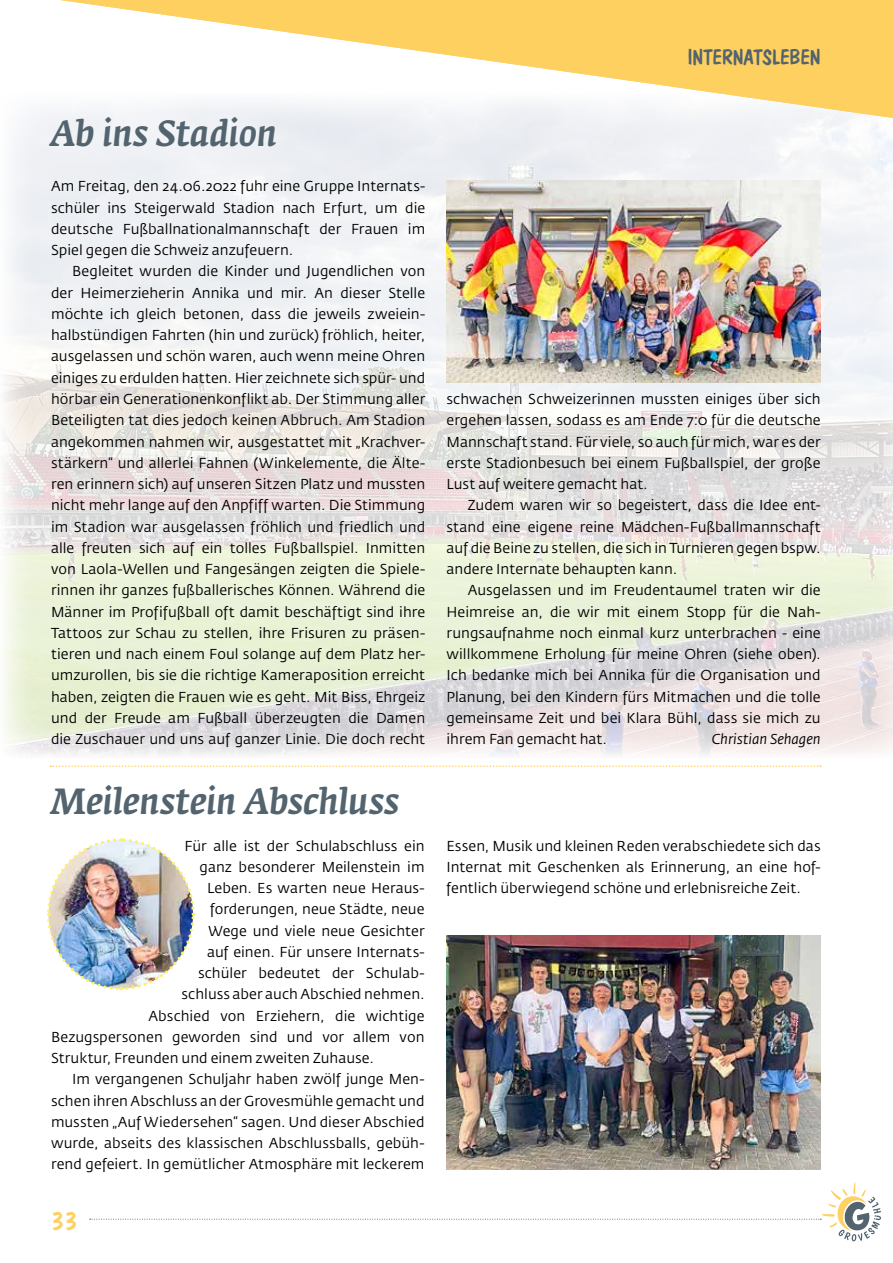
<style>
.page{position:relative;width:893px;height:1263px;background:#fff}
.page>*{position:absolute;margin:0;border:0;box-sizing:border-box;transform-origin:0 0}
.t1{font:italic 500 36px "Fedra Serif A";letter-spacing:-.005em;color:#53646f}
.t2{font:27px "Dom Casual D";color:#fed060}
.t3{font:21px "Dom Casual D";letter-spacing:-.005em;color:#53646f}
.t4{font:14.25px/21.3px "Fedra Sans Std";letter-spacing:.005em;color:#000;text-align:justify}
.t5{font:italic 14.25px "Fedra Sans Std";color:#000}
</style>
<div class="page">
<img style="left:4px;top:110px;width:889px;height:645px">
<svg style="left:60px;top:0;width:833px;height:118px"></svg>
<svg style="left:90px;top:1182px;width:791px;height:59px"></svg>
<img style="left:446px;top:181px;width:375px;height:202px">
<svg style="left:50px;top:765px;width:771px;height:2px"></svg>
<img style="left:47px;top:838px;width:149px;height:153px">
<img style="left:446px;top:935px;width:375px;height:234px">
<h1 class="t1" style="left:51px;top:113px;width:228px">Ab ins Stadion</h1>
<p class="t4" style="left:51px;top:176px;width:376px">Am Freitag, den 24.06.2022 fuhr eine Gruppe Internats&shy;schüler ins Steigerwald Stadion nach Erfurt, um die deutsche Fußballnationalmannschaft der Frauen im Spiel gegen die Schweiz anzufeuern.</p>
<p class="t4" style="left:51px;top:261px;width:376px;text-indent:21px">Begleitet wurden die Kinder und Jugendlichen von der Heimerzieherin Annika und mir. An dieser Stelle möchte ich gleich betonen, dass die jeweils zweiein&shy;halbstündigen Fahrten (hin und zurück) fröhlich, heiter, ausgelassen und schön waren, auch wenn meine Ohren einiges zu erdulden hatten. Hier zeichnete sich spür- und hörbar ein Generationenkonflikt ab. Der Stimmung aller Beteiligten tat dies jedoch keinen Abbruch. Am Stadion angekommen nahmen wir, ausgestattet mit „Krachver&shy;stärkern“ und allerlei Fahnen (Winkelemente, die Älte&shy;ren erinnern sich) auf unseren Sitzen Platz und mussten nicht mehr lange auf den Anpfiff warten. Die Stimmung im Stadion war ausgelassen fröhlich und friedlich und alle freuten sich auf ein tolles Fußballspiel. Inmitten von Laola-Wellen und Fangesängen zeigten die Spiele&shy;rinnen ihr ganzes fußballerisches Können. Während die Männer im Profifußball oft damit beschäftigt sind ihre Tattoos zur Schau zu stellen, ihre Frisuren zu präsen&shy;tieren und nach einem Foul solange auf dem Platz her&shy;umzurollen, bis sie die richtige Kameraposition erreicht haben, zeigten die Frauen wie es geht. Mit Biss, Ehrgeiz und der Freude am Fußball überzeugten die Damen die Zuschauer und uns auf ganzer Linie. Die doch recht</p>
<h1 class="t1" style="left:51px;top:780px;width:350px">Meilenstein Abschluss</h1>
<p class="t4" style="left:185px;top:835px;width:242px">Für alle ist der Schulabschluss ein</p>
<p class="t4" style="left:200px;top:856px;width:226px">ganz besonderer Meilenstein im</p>
<p class="t4" style="left:207px;top:877px;width:219px">Leben. Es warten neue Heraus-</p>
<p class="t4" style="left:210px;top:899px;width:216px">forderungen, neue Städte, neue</p>
<p class="t4" style="left:209px;top:920px;width:218px">Wege und viele neue Gesichter</p>
<p class="t4" style="left:207px;top:941px;width:219px">auf einen. Für unsere Internats-</p>
<p class="t4" style="left:198px;top:962px;width:228px">schüler bedeutet der Schulab-</p>
<p class="t4" style="left:182px;top:984px;width:245px">schluss aber auch Abschied nehmen.</p>
<p class="t4" style="left:149px;top:1005px;width:278px">Abschied von Erziehern, die wichtige</p>
<p class="t4" style="left:51px;top:1026px;width:375px">Bezugspersonen geworden sind und vor allem von</p>
<p class="t4" style="left:51px;top:1047px;width:324px">Struktur, Freunden und einem zweiten Zuhause.</p>
<p class="t4" style="left:72px;top:1069px;width:354px">Im vergangenen Schuljahr haben zwölf junge Men-</p>
<p class="t4" style="left:51px;top:1090px;width:375px">schen ihren Abschluss an der Grovesmühle gemacht und</p>
<p class="t4" style="left:51px;top:1111px;width:375px">mussten „Auf Wiedersehen“ sagen. Und dieser Abschied</p>
<p class="t4" style="left:51px;top:1132px;width:375px">wurde, abseits des klassischen Abschlussballs, gebüh-</p>
<p class="t4" style="left:51px;top:1154px;width:375px">rend gefeiert. In gemütlicher Atmosphäre mit leckerem</p>
<h2 class="t2" style="left:51px;top:1204px;width:28px">33</h2>
<h3 class="t3" style="left:688px;top:45px;width:134px">INTERNATSLEBEN</h3>
<p class="t4" style="left:446px;top:388px;width:376px">schwachen Schweizerinnen mussten einiges über sich ergehen lassen, sodass es am Ende 7:0 für die deutsche Mannschaft stand. Für viele, so auch für mich, war es der erste Stadionbesuch bei einem Fußballspiel, der große Lust auf weitere gemacht hat.</p>
<p class="t4" style="left:446px;top:495px;width:376px;text-indent:21px">Zudem waren wir so begeistert, dass die Idee ent&shy;stand eine eigene reine Mädchen-Fußballmannschaft auf die Beine zu stellen, die sich in Turnieren gegen bspw. andere Internate behaupten kann.</p>
<p class="t4" style="left:446px;top:580px;width:376px;text-indent:21px">Ausgelassen und im Freudentaumel traten wir die Heimreise an, die wir mit einem Stopp für die Nah&shy;rungsaufnahme noch einmal kurz unterbrachen - eine willkommene Erholung für meine Ohren (siehe oben).<br>Ich bedanke mich bei Annika für die Organisation und Planung, bei den Kindern fürs Mitmachen und die tolle gemeinsame Zeit und bei Klara Bühl, dass sie mich zu ihrem Fan gemacht hat.</p>
<p class="t5" style="left:712px;top:730px;width:110px">Christian Sehagen</p>
<p class="t4" style="left:446px;top:835px;width:376px">Essen, Musik und kleinen Reden verabschiedete sich das Internat mit Geschenken als Erinnerung, an eine hof&shy;fentlich überwiegend schöne und erlebnisreiche Zeit.</p>
</div>
